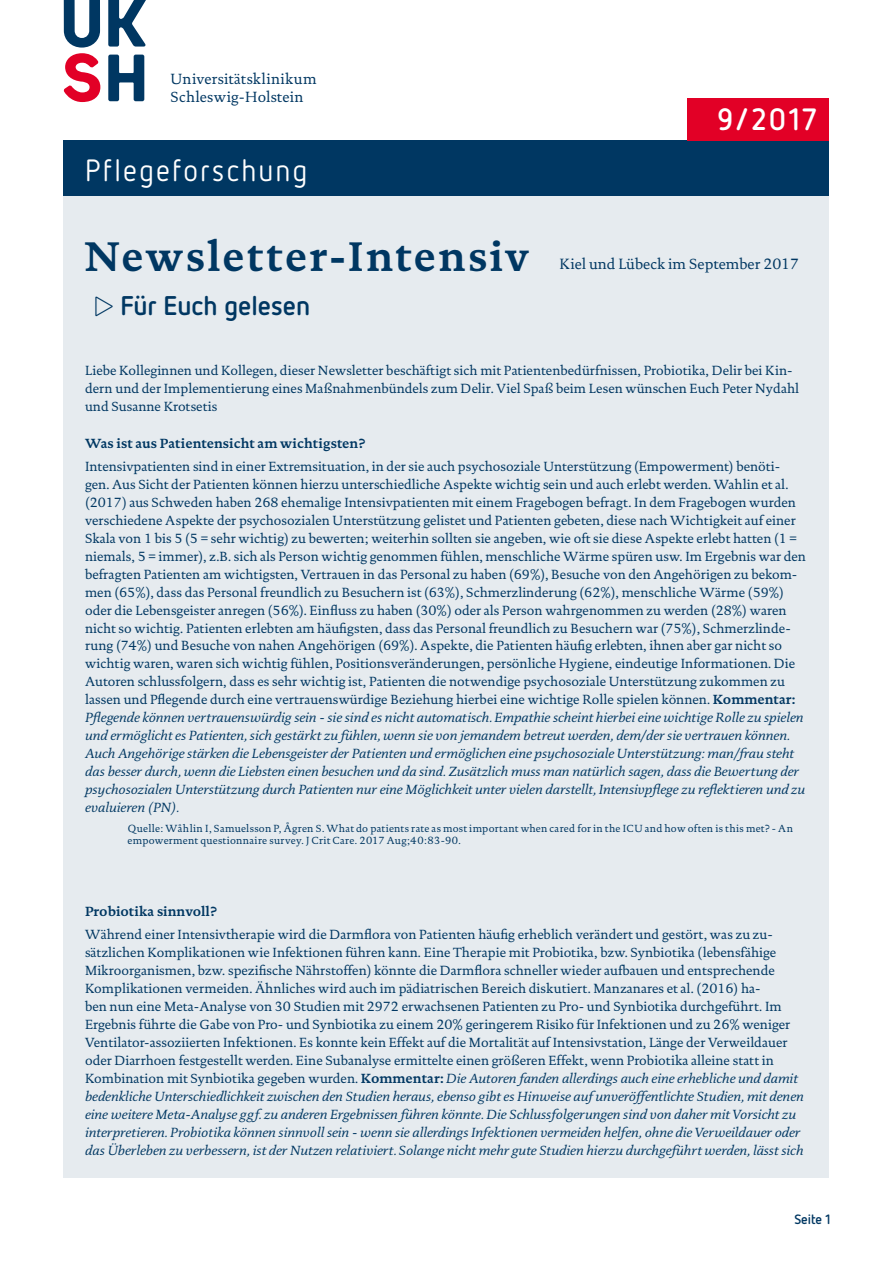
<style>
.page{position:relative;width:893px;height:1263px;background:#fff}
.page>*{position:absolute;margin:0;border:0;box-sizing:border-box;transform-origin:0 0}
.t1{font:700 42px "DTL Documenta TOT";letter-spacing:.045em;color:#003762}
.t2{font:30.75px "Netto OT";letter-spacing:.075em;color:#fff}
.t3{font:700 30.75px "Netto OT";color:#fff}
.t4{font:700 27px "Netto OT";color:#003762}
.t5{font:15px/18px "DTL Documenta TOT";letter-spacing:.02em;color:#003762}
.t6{font:15px "DTL Documenta WT";color:#003762}
.t7{font:13.5px/18px "DTL Documenta TOT";color:#003762}
.t8{font:700 13.5px "DTL Documenta TOT";color:#003762}
.t9{font:700 13.5px "Netto OT";color:#003762}
.t10{font:10.5px/12.6px "DTL Documenta TOT";letter-spacing:.03em;color:#003762}
.s1{font-family:"Netto Icons OT";font-weight:300}
.s2{font-weight:700}
.s3{font-style:italic}
</style>
<div class="page">
<div style="left:64px;top:140px;width:765px;height:56px;background:#003762"></div>
<div style="left:64px;top:196px;width:765px;height:982px;background:#e6ebef"></div>
<svg style="left:108px;top:55px;width:36px;height:46px"></svg>
<svg style="left:64px;top:0;width:36px;height:102px"></svg>
<svg style="left:108px;top:0;width:38px;height:47px"></svg>
<div style="left:688px;top:98px;width:141px;height:42px;background:#e20026"></div>
<p class="t5" style="left:171px;top:70px;width:148px">Universitätsklinikum<br>Schleswig-Holstein</p>
<h2 class="t2" style="left:85px;top:151px;width:224px">Pflegeforschung</h2>
<h1 class="t1" style="left:85px;top:231px;width:445px">Newsletter-Intensiv</h1>
<h3 class="t4" style="left:85px;top:288px;width:227px"><span class="s1">&gt;</span>Für Euch gelesen</h3>
<h2 class="t3" style="left:717px;top:100px;width:101px">9/2017</h2>
<p class="t6" style="left:560px;top:255px;width:241px">Kiel und Lübeck im September 2017</p>
<p class="t7" style="left:85px;top:361px;width:716px">Liebe Kolleginnen und Kollegen, dieser Newsletter beschäftigt sich mit Patientenbedürfnissen, Probiotika, Delir bei Kin&shy;dern und der Implementierung eines Maßnahmenbündels zum Delir. Viel Spaß beim Lesen wünschen Euch Peter Nydahl und Susanne Krotsetis</p>
<p class="t8" style="left:85px;top:435px;width:282px">Was ist aus Patientensicht am wichtigsten?</p>
<p class="t7" style="left:85px;top:457px;width:722px">Intensivpatienten sind in einer Extremsituation, in der sie auch psychosoziale Unterstützung (Empowerment) benöti&shy;gen. Aus Sicht der Patienten können hierzu unterschiedliche Aspekte wichtig sein und auch erlebt werden. Wahlin et al. (2017) aus Schweden haben 268 ehemalige Intensivpatienten mit einem Fragebogen befragt. In dem Fragebogen wurden verschiedene Aspekte der psychosozialen Unterstützung gelistet und Patienten gebeten, diese nach Wichtigkeit auf einer Skala von 1 bis 5 (5 = sehr wichtig) zu bewerten; weiterhin sollten sie angeben, wie oft sie diese Aspekte erlebt hatten (1 = niemals, 5 = immer), z.B. sich als Person wichtig genommen fühlen, menschliche Wärme spüren usw. Im Ergebnis war den befragten Patienten am wichtigsten, Vertrauen in das Personal zu haben (69%), Besuche von den Angehörigen zu bekom&shy;men (65%), dass das Personal freundlich zu Besuchern ist (63%), Schmerzlinderung (62%), menschliche Wärme (59%) oder die Lebensgeister anregen (56%). Einfluss zu haben (30%) oder als Person wahrgenommen zu werden (28%) waren nicht so wichtig. Patienten erlebten am häufigsten, dass das Personal freundlich zu Besuchern war (75%), Schmerzlinde&shy;rung (74%) und Besuche von nahen Angehörigen (69%). Aspekte, die Patienten häufig erlebten, ihnen aber gar nicht so wichtig waren, waren sich wichtig fühlen, Positionsveränderungen, persönliche Hygiene, eindeutige Informationen. Die Autoren schlussfolgern, dass es sehr wichtig ist, Patienten die notwendige psychosoziale Unterstützung zukommen zu lassen und Pflegende durch eine vertrauenswürdige Beziehung hierbei eine wichtige Rolle spielen können. <span class="s2">Kommentar:<br></span><span class="s3">Pflegende können vertrauenswürdig sein - sie sind es nicht automatisch. Empathie scheint hierbei eine wichtige Rolle zu spielen und ermöglicht es Patienten, sich gestärkt zu fühlen, wenn sie von jemandem betreut werden, dem/der sie vertrauen können.<br>Auch Angehörige stärken die Lebensgeister der Patienten und ermöglichen eine psychosoziale Unterstützung: man/frau steht das besser durch, wenn die Liebsten einen besuchen und da sind. Zusätzlich muss man natürlich sagen, dass die Bewertung der psychosozialen Unterstützung durch Patienten nur eine Möglichkeit unter vielen darstellt, Intensivpflege zu reflektieren und zu evaluieren (PN).</span></p>
<p class="t10" style="left:128px;top:822px;width:667px">Quelle: Wåhlin I, Samuelsson P, Ågren S. What do patients rate as most important when cared for in the ICU and how often is this met? - An empowerment questionnaire survey. J Crit Care. 2017 Aug;40:83-90.</p>
<p class="t8" style="left:85px;top:903px;width:133px">Probiotika sinnvoll?</p>
<p class="t7" style="left:85px;top:925px;width:720px">Während einer Intensivtherapie wird die Darmflora von Patienten häufig erheblich verändert und gestört, was zu zu&shy;sätzlichen Komplikationen wie Infektionen führen kann. Eine Therapie mit Probiotika, bzw. Synbiotika (lebensfähige Mikroorganismen, bzw. spezifische Nährstoffen) könnte die Darmflora schneller wieder aufbauen und entsprechende Komplikationen vermeiden. Ähnliches wird auch im pädiatrischen Bereich diskutiert. Manzanares et al. (2016) ha-<br>ben nun eine Meta-Analyse von 30 Studien mit 2972 erwachsenen Patienten zu Pro- und Synbiotika durchgeführt. Im Ergebnis führte die Gabe von Pro- und Synbiotika zu einem 20% geringerem Risiko für Infektionen und zu 26% weniger Ventilator-assoziierten Infektionen. Es konnte kein Effekt auf die Mortalität auf Intensivstation, Länge der Verweildauer oder Diarrhoen festgestellt werden. Eine Subanalyse ermittelte einen größeren Effekt, wenn Probiotika alleine statt in Kombination mit Synbiotika gegeben wurden. <span class="s2">Kommentar:</span> <span class="s3">Die Autoren fanden allerdings auch eine erhebliche und damit bedenkliche Unterschiedlichkeit zwischen den Studien heraus, ebenso gibt es Hinweise auf unveröffentlichte Studien, mit denen eine weitere Meta-Analyse ggf. zu anderen Ergebnissen führen könnte. Die Schlussfolgerungen sind von daher mit Vorsicht zu interpretieren. Probiotika können sinnvoll sein - wenn sie allerdings Infektionen vermeiden helfen, ohne die Verweildauer oder das Überleben zu verbessern, ist der Nutzen relativiert. Solange nicht mehr gute Studien hierzu durchgeführt werden, lässt sich</span></p>
<p class="t9" style="left:794px;top:1210px;width:38px">Seite 1</p>
</div>
